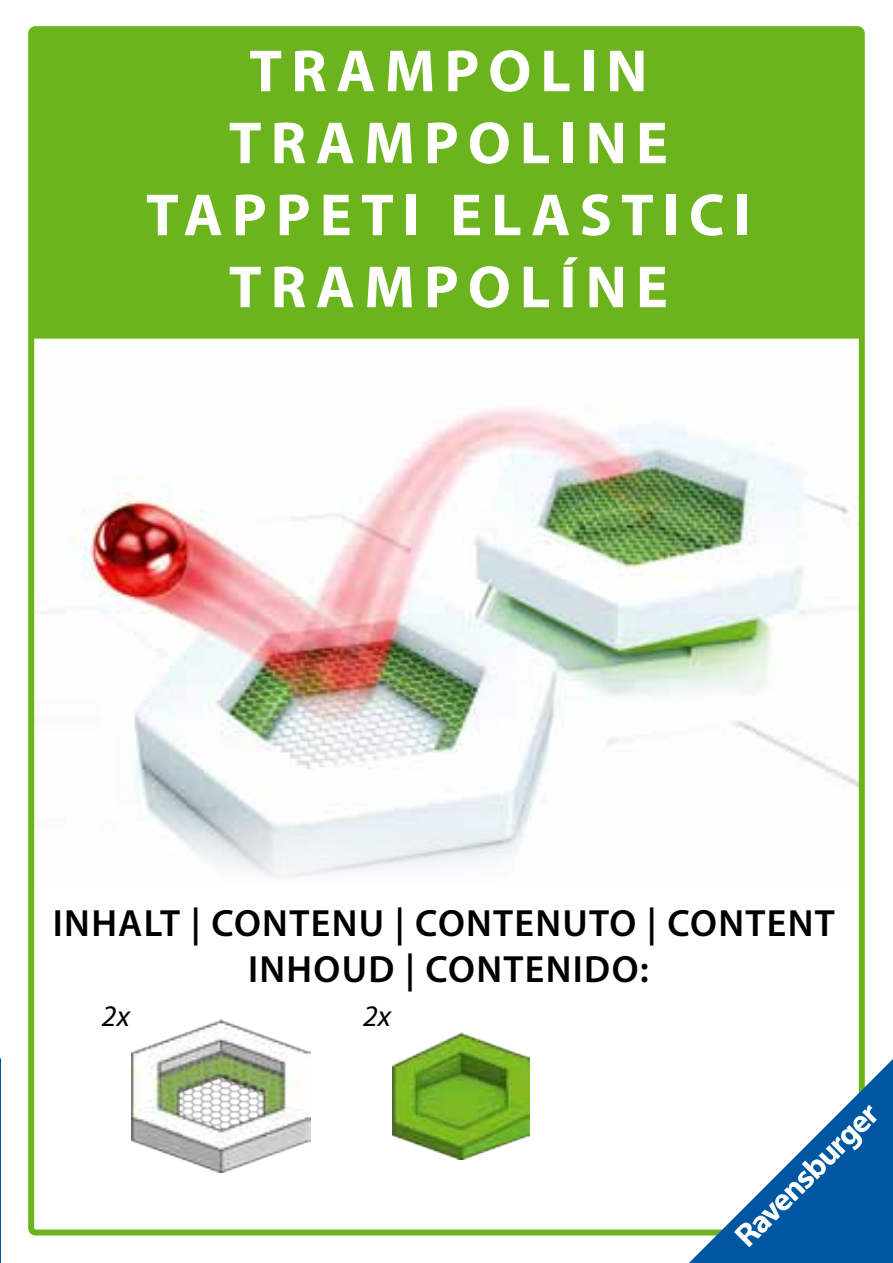
<style>
.page{position:relative;width:893px;height:1263px;background:#fff}
.page>*{position:absolute;margin:0;border:0;box-sizing:border-box;transform-origin:0 0}
.t1{font:700 60px/72px "Myriad Pro";letter-spacing:.15em;color:#fff;text-align:center}
.t2{font:600 38.1px/45.6px "Myriad Pro";letter-spacing:.035em;color:#000;text-align:center}
.t3{font:italic 30px "Myriad Pro";color:#000}
</style>
<div class="page">
<img style="left:35px;top:408px;width:823px;height:399px">
<svg style="left:33px;top:807px;width:656px;height:429px"></svg>
<img style="left:131px;top:1019px;width:180px;height:153px">
<img style="left:393px;top:1032px;width:137px;height:128px">
<div style="left:28px;top:26px;width:837px;height:1209px;border:6px solid #6cb41e;border-radius:4px"></div>
<div style="left:31px;top:29px;width:831px;height:310px;background:#6cb41e"></div>
<svg style="left:0;top:1058px;width:1px;height:205px"></svg>
<svg style="left:689px;top:1059px;width:204px;height:204px"></svg>
<h1 class="t1" style="left:146px;top:33px;width:606px">TRAMPOLIN<br>TRAMPOLINE<br>TAPPETI ELASTICI<br>TRAMPOLÍNE</h1>
<p class="t2" style="left:53px;top:900px;width:783px">INHALT | CONTENU | CONTENUTO | CONTENT<br>INHOUD | CONTENIDO:</p>
<p class="t3" style="left:102px;top:997px;width:29px">2x</p>
<p class="t3" style="left:363px;top:997px;width:29px">2x</p>
</div>
